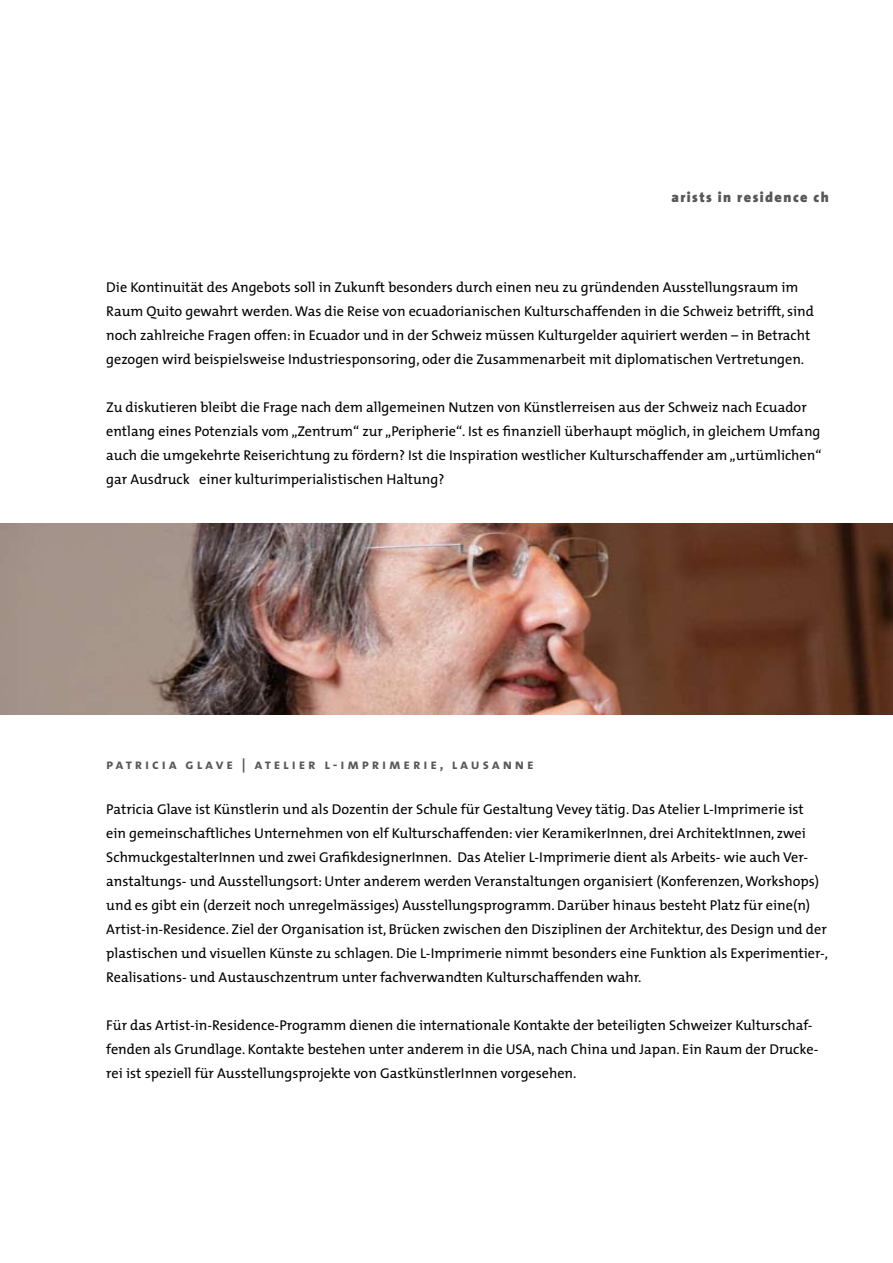
<style>
.page{position:relative;width:893px;height:1263px;background:#fff}
.page>*{position:absolute;margin:0;border:0;box-sizing:border-box;transform-origin:0 0}
.t1{font:14.25px/24px "The Mix";color:#000}
.t2{font:14.25px "The Mix Bold Caps";letter-spacing:.2em;color:#58585a}
.t3{font:900 14.25px "The Sans";letter-spacing:.1em;color:#58585a}
</style>
<div class="page">
<img style="left:0;top:523px;width:893px;height:191px">
<p class="t3" style="left:671px;top:185px;width:159px">arists in residence ch</p>
<p class="t1" style="left:106px;top:275px;width:709px">Die Kontinuität des Angebots soll in Zukunft besonders durch einen neu zu gründenden Ausstellungsraum im Raum Quito gewahrt werden. Was die Reise von ecuadorianischen Kulturschaffenden in die Schweiz betrifft, sind noch zahlreiche Fragen offen: in Ecuador und in der Schweiz müssen Kulturgelder aquiriert werden – in Betracht gezogen wird beispielsweise Industriesponsoring, oder die Zusammenarbeit mit diplomatischen Vertretungen.</p>
<p class="t1" style="left:106px;top:395px;width:717px">Zu diskutieren bleibt die Frage nach dem allgemeinen Nutzen von Künstlerreisen aus der Schweiz nach Ecuador entlang eines Potenzials vom „Zentrum“ zur „Peripherie“. Ist es finanziell überhaupt möglich, in gleichem Umfang auch die umgekehrte Reiserichtung zu fördern? Ist die Inspiration westlicher Kulturschaffender am „urtümlichen“ gar Ausdruck einer kulturimperialistischen Haltung?</p>
<p class="t2" style="left:106px;top:753px;width:429px">patricia glave | atelier l-imprimerie, lausanne</p>
<p class="t1" style="left:106px;top:797px;width:723px">Patricia Glave ist Künstlerin und als Dozentin der Schule für Gestaltung Vevey tätig. Das Atelier L-Imprimerie ist<br>ein gemeinschaftliches Unternehmen von elf Kulturschaffenden: vier KeramikerInnen, drei ArchitektInnen, zwei SchmuckgestalterInnen und zwei GrafikdesignerInnen. Das Atelier L-Imprimerie dient als Arbeits- wie auch Ver&shy;anstaltungs- und Ausstellungsort: Unter anderem werden Veranstaltungen organisiert (Konferenzen, Workshops) und es gibt ein (derzeit noch unregelmässiges) Ausstellungsprogramm. Darüber hinaus besteht Platz für eine(n)<br>Artist-in-Residence. Ziel der Organisation ist, Brücken zwischen den Disziplinen der Architektur, des Design und der plastischen und visuellen Künste zu schlagen. Die L-Imprimerie nimmt besonders eine Funktion als Experimentier-, Realisations- und Austauschzentrum unter fachverwandten Kulturschaffenden wahr.</p>
<p class="t1" style="left:106px;top:1013px;width:713px">Für das Artist-in-Residence-Programm dienen die internationale Kontakte der beteiligten Schweizer Kulturschaf&shy;fenden als Grundlage. Kontakte bestehen unter anderem in die USA, nach China und Japan. Ein Raum der Drucke&shy;rei ist speziell für Ausstellungsprojekte von GastkünstlerInnen vorgesehen.</p>
</div>
